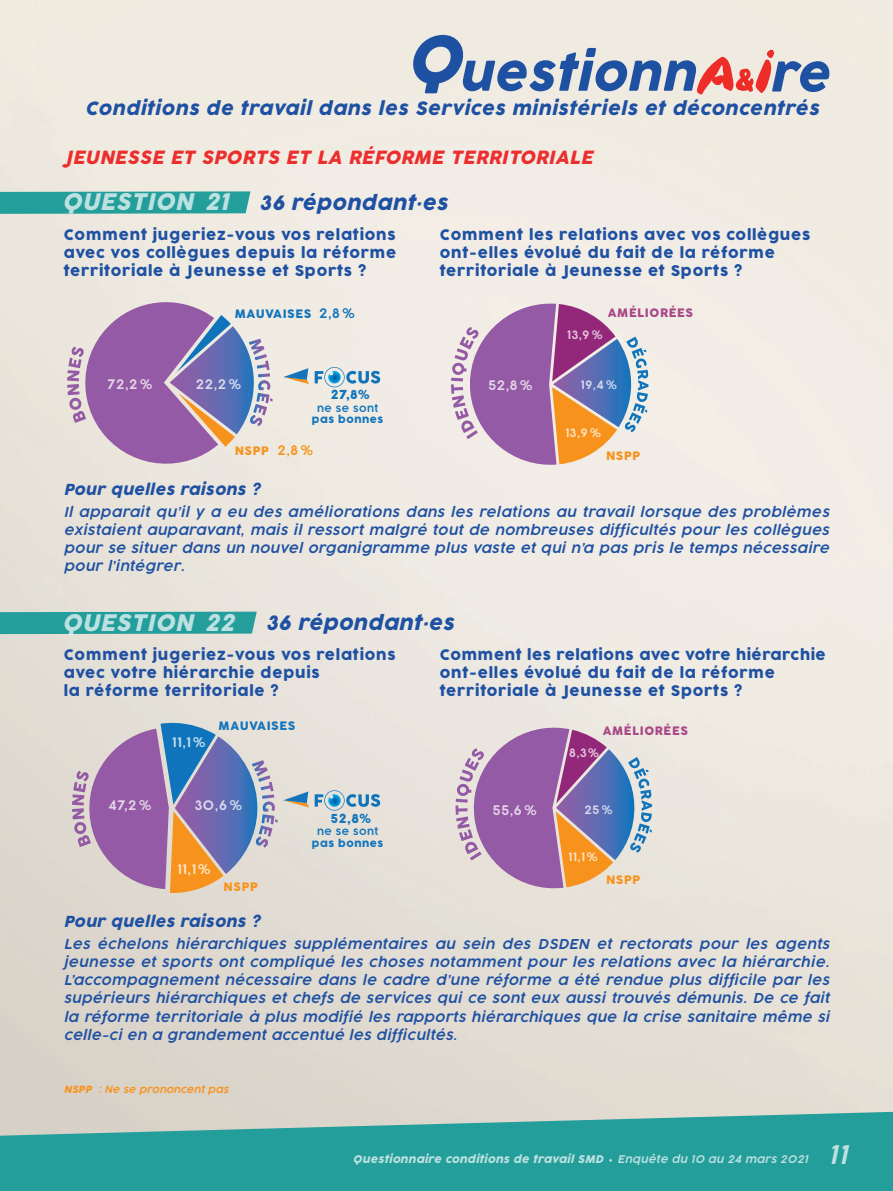
<style>
.page{position:relative;width:893px;height:1191px;background:#fff}
.page>*{position:absolute;margin:0;border:0;box-sizing:border-box;transform-origin:0 0}
.t1{font:italic 300 25.5px "Cocogoose Pro";color:rgb(255 255 255/.7)}
.t2{font:italic 22.5px "Cocogoose Pro";letter-spacing:.025em;color:rgb(255 255 255/.7)}
.t3{font:italic 19.5px "Cocogoose Pro";letter-spacing:.025em;color:#1f51a3}
.t4{font:italic 18px "Cocogoose Pro";letter-spacing:.035em;color:#1f51a3}
.t5{font:italic 18px "Cocogoose Pro";letter-spacing:.025em;color:#ec2e2e}
.t6{font:15px/18px "Cocogoose Pro";letter-spacing:.05em;color:#1f51a3}
.t7{font:italic 15px "Cocogoose Pro";letter-spacing:.025em;color:#1f51a3}
.t8{font:italic 300 13.5px/18px "Cocogoose Pro";letter-spacing:.03em;color:#1f51a3;text-align:justify}
.t9{font:300 13.5px "Cocogoose Pro";letter-spacing:.045em;color:rgb(255 255 255/.75)}
.t10{font:12.75px "Cocogoose Pro";color:#1375bc}
.t11{font:12px "Cocogoose Pro";letter-spacing:.055em;color:#1375bc}
.t12{font:12px "Cocogoose Pro";letter-spacing:.05em;color:#f7931d}
.t13{font:12px "Cocogoose Pro";letter-spacing:.055em;color:#a94788}
.t14{font:300 11.85px "Cocogoose Pro";letter-spacing:.035em;color:rgb(255 255 255/.75)}
.t15{font:italic 10.5px "Cocogoose Pro";letter-spacing:.025em;color:rgb(255 255 255/.7)}
.t16{font:italic 300 10.5px "Cocogoose Pro";letter-spacing:.025em;color:rgb(255 255 255/.7)}
.t17{font:10.5px "Cocogoose Pro";letter-spacing:.05em;color:#1375bc}
.t18{font:300 10.5px "Cocogoose Pro";letter-spacing:.045em;color:#1375bc}
.t19{font:italic 300 9.75px "Cocogoose Pro";letter-spacing:.02em;color:#f7931d}
.s1{font-weight:300;font-size:13.5px}
.s2{font-weight:400}
</style>
<div class="page">
<img style="left:0;top:0;width:893px;height:1111px">
<svg style="left:0;top:1111px;width:893px;height:79px;background:#41a6a2"></svg>
<svg style="left:411px;top:35px;width:420px;height:60px;background:#b7b7c6"></svg>
<svg style="left:67px;top:296px;width:206px;height:177px;background:#b098bd"></svg>
<svg style="left:0;top:191px;width:250px;height:23px;background:#2ea29e"></svg>
<svg style="left:451px;top:303px;width:197px;height:165px;background:#b392af"></svg>
<svg style="left:0;top:611px;width:257px;height:23px;background:#2ea19e"></svg>
<svg style="left:315px;top:790px;width:65px;height:20px"></svg>
<svg style="left:72px;top:722px;width:237px;height:171px;background:#ad9db6"></svg>
<svg style="left:315px;top:367px;width:65px;height:20px"></svg>
<svg style="left:283px;top:368px;width:26px;height:16px"></svg>
<svg style="left:455px;top:727px;width:197px;height:166px;background:#ae91b1"></svg>
<h3 class="t4" style="left:85px;top:101px;width:736px">Conditions de travail dans les Services ministériels et déconcentrés</h3>
<h3 class="t5" style="left:64px;top:149px;width:530px">JEUNESSE ET SPORTS ET LA RÉFORME TERRITORIALE</h3>
<h3 class="t3" style="left:260px;top:194px;width:189px">36 répondant·es</h3>
<h2 class="t2" style="left:62px;top:192px;width:168px">QUESTION 21</h2>
<p class="t6" style="left:64px;top:227px;width:334px;text-align:justify">Comment jugeriez-vous vos relations avec vos collègues depuis la réforme territoriale à Jeunesse et Sports ?</p>
<p class="t6" style="left:440px;top:227px;width:372px">Comment les relations avec vos collègues ont-elles évolué du fait de la réforme territoriale à Jeunesse et Sports ?</p>
<p class="t11" style="left:235px;top:308px;width:122px">MAUVAISES <span class="s1">2,8 %</span></p>
<p class="t13" style="left:608px;top:307px;width:87px">AMÉLIORÉES</p>
<p class="t14" style="left:567px;top:330px;width:37px">13,9 %</p>
<p class="t9" style="left:108px;top:378px;width:46px">72,2 %</p>
<p class="t9" style="left:196px;top:378px;width:47px">22,2 %</p>
<p class="t9" style="left:488px;top:379px;width:46px">52,8 %</p>
<p class="t14" style="left:581px;top:379px;width:38px">19,4 %</p>
<p class="t10" style="left:331px;top:389px;width:40px">27,8%</p>
<p class="t18" style="left:317px;top:404px;width:63px">ne se sont</p>
<p class="t17" style="left:312px;top:415px;width:73px">pas bonnes</p>
<p class="t12" style="left:235px;top:446px;width:80px">NSPP <span class="s1">2,8 %</span></p>
<p class="t14" style="left:565px;top:427px;width:37px">13,9 %</p>
<p class="t12" style="left:606px;top:450px;width:36px">NSPP</p>
<p class="t7" style="left:64px;top:483px;width:197px">Pour quelles raisons ?</p>
<p class="t8" style="left:64px;top:504px;width:767px">Il apparait qu’il y a eu des améliorations dans les relations au travail lorsque des problèmes existaient auparavant, mais il ressort malgré tout de nombreuses difficultés pour les collègues pour se situer dans un nouvel organigramme plus vaste et qui n’a pas pris le temps nécessaire pour l’intégrer.</p>
<h2 class="t2" style="left:62px;top:612px;width:174px">QUESTION 22</h2>
<p class="t6" style="left:64px;top:647px;width:333px">Comment jugeriez-vous vos relations avec votre hiérarchie depuis<br>la réforme territoriale ?</p>
<p class="t6" style="left:440px;top:647px;width:387px">Comment les relations avec votre hiérarchie ont-elles évolué du fait de la réforme territoriale à Jeunesse et Sports ?</p>
<h3 class="t3" style="left:266px;top:614px;width:189px">36 répondant·es</h3>
<p class="t9" style="left:172px;top:736px;width:35px">11,1%</p>
<p class="t11" style="left:219px;top:720px;width:78px">MAUVAISES</p>
<p class="t9" style="left:109px;top:799px;width:44px">47,2 %</p>
<p class="t9" style="left:195px;top:799px;width:49px">30,6 %</p>
<p class="t9" style="left:493px;top:804px;width:45px">55,6 %</p>
<p class="t10" style="left:331px;top:812px;width:42px">52,8%</p>
<p class="t18" style="left:317px;top:827px;width:63px">ne se sont</p>
<p class="t17" style="left:312px;top:838px;width:73px">pas bonnes</p>
<p class="t9" style="left:177px;top:863px;width:35px">11,1%</p>
<p class="t12" style="left:224px;top:882px;width:36px">NSPP</p>
<p class="t13" style="left:603px;top:725px;width:87px">AMÉLIORÉES</p>
<p class="t14" style="left:569px;top:747px;width:31px">8,3%</p>
<p class="t14" style="left:585px;top:804px;width:29px">25%</p>
<p class="t14" style="left:569px;top:851px;width:31px">11,1%</p>
<p class="t12" style="left:606px;top:874px;width:36px">NSPP</p>
<p class="t7" style="left:64px;top:915px;width:197px">Pour quelles raisons ?</p>
<p class="t8" style="left:64px;top:936px;width:767px">Les échelons hiérarchiques supplémentaires au sein des DSDEN et rectorats pour les agents jeunesse et sports ont compliqué les choses notamment pour les relations avec la hiérarchie.<br>L’accompagnement nécessaire dans le cadre d’une réforme a été rendue plus difficile par les supérieurs hiérarchiques et chefs de services qui ce sont eux aussi trouvés démunis. De ce fait la réforme territoriale à plus modifié les rapports hiérarchiques que la crise sanitaire même si celle-ci en a grandement accentué les difficultés.</p>
<p class="t19" style="left:64px;top:1084px;width:166px"><span class="s2">NSPP</span> : Ne se prononcent pas</p>
<p class="t15" style="left:353px;top:1154px;width:252px">Questionnaire conditions de travail SMD</p>
<p class="t16" style="left:618px;top:1154px;width:192px">Enquête du 10 au 24 mars 2021</p>
<h1 class="t1" style="left:828px;top:1143px;width:20px">11</h1>
</div>
